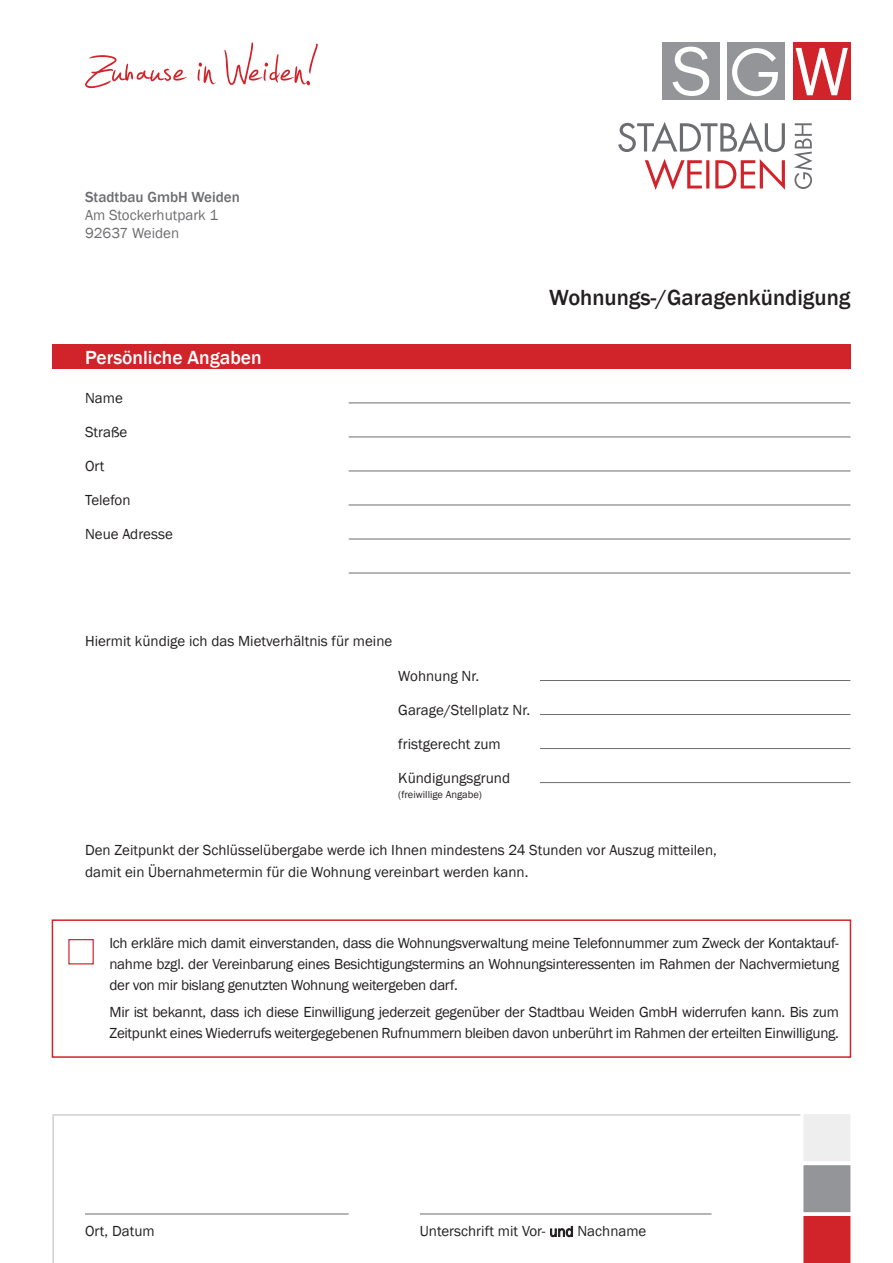
<style>
.page{position:relative;width:893px;height:1263px;background:#fff}
.page>*{position:absolute;margin:0;border:0;box-sizing:border-box;transform-origin:0 0}
.t1{font:500 22.5px "Franklin Gothic";color:#231f20}
.t2{font:500 19.5px "Franklin Gothic";color:#fff}
.t3{font:15px/21px "Franklin Gothic";color:#231f20;text-align:justify}
.t4{font:15px/21px "Franklin Gothic";letter-spacing:-.02em;color:#231f20}
.t5{font:15px/18px "Franklin Gothic";color:#6c6d70}
.t6{font:500 15px "Franklin Gothic";color:#6c6d70}
.t7{font:10.5px "Franklin Gothic";color:#231f20}
</style>
<div class="page">
<svg style="left:645px;top:159px;width:140px;height:31px"></svg>
<svg style="left:618px;top:122px;width:167px;height:30px"></svg>
<div style="left:793px;top:43px;width:57px;height:57px;background:#d1232a"></div>
<svg style="left:796px;top:48px;width:52px;height:47px"></svg>
<div style="left:662px;top:43px;width:57px;height:57px;background:#939598"></div>
<svg style="left:672px;top:47px;width:37px;height:49px"></svg>
<div style="left:727px;top:43px;width:58px;height:57px;background:#939598"></div>
<svg style="left:732px;top:48px;width:46px;height:48px"></svg>
<svg style="left:794px;top:123px;width:18px;height:66px"></svg>
<hr style="left:349px;top:539px;width:501px;height:1px;background:#6c6d70">
<hr style="left:349px;top:573px;width:501px;height:1px;background:#6c6d70">
<hr style="left:349px;top:403px;width:501px;height:1px;background:#6c6d70">
<hr style="left:349px;top:437px;width:501px;height:1px;background:#6c6d70">
<hr style="left:349px;top:471px;width:501px;height:1px;background:#6c6d70">
<hr style="left:349px;top:505px;width:501px;height:1px;background:#6c6d70">
<hr style="left:540px;top:748px;width:310px;height:1px;background:#6c6d70">
<hr style="left:540px;top:782px;width:310px;height:1px;background:#6c6d70">
<hr style="left:540px;top:680px;width:310px;height:1px;background:#6c6d70">
<hr style="left:540px;top:714px;width:310px;height:1px;background:#6c6d70">
<div style="left:52px;top:344px;width:798px;height:25px;background:#d1232a"></div>
<div style="left:52px;top:919px;width:799px;height:139px;border:2px solid #d1232a"></div>
<svg style="left:85px;top:43px;width:233px;height:45px"></svg>
<svg style="left:52px;top:1114px;width:747px;height:149px"></svg>
<hr style="left:85px;top:1214px;width:264px;height:1px;background:#6c6d70">
<hr style="left:420px;top:1214px;width:291px;height:1px;background:#6c6d70">
<svg style="left:550px;top:1226px;width:23px;height:11px"></svg>
<svg style="left:799px;top:1114px;width:52px;height:149px;background:#ce9da0"></svg>
<div style="left:68px;top:939px;width:26px;height:25px;border:1px solid #d1232a"></div>
<p class="t6" style="left:85px;top:188px;width:156px">Stadtbau GmbH Weiden</p>
<p class="t5" style="left:85px;top:206px;width:135px">Am Stockerhutpark 1<br>92637 Weiden</p>
<h2 class="t2" style="left:85px;top:345px;width:178px">Persönliche Angaben</h2>
<p class="t3" style="left:85px;top:387px;width:39px">Name</p>
<p class="t3" style="left:85px;top:421px;width:44px">Straße</p>
<p class="t3" style="left:85px;top:455px;width:21px">Ort</p>
<p class="t3" style="left:85px;top:489px;width:47px">Telefon</p>
<p class="t3" style="left:85px;top:524px;width:89px">Neue Adresse</p>
<h1 class="t1" style="left:549px;top:283px;width:303px">Wohnungs-/Garagenkündigung</h1>
<p class="t3" style="left:85px;top:631px;width:309px">Hiermit kündige ich das Mietverhältnis für meine</p>
<p class="t3" style="left:398px;top:665px;width:83px">Wohnung Nr.</p>
<p class="t3" style="left:398px;top:699px;width:133px">Garage/Stellplatz Nr.</p>
<p class="t3" style="left:398px;top:733px;width:104px">fristgerecht zum</p>
<p class="t3" style="left:398px;top:768px;width:113px">Kündigungsgrund</p>
<p class="t7" style="left:398px;top:788px;width:85px">(freiwillige Angabe)</p>
<p class="t3" style="left:85px;top:839px;width:633px;line-height:22.5px">Den Zeitpunkt der Schlüsselübergabe werde ich Ihnen mindestens 24 Stunden vor Auszug mitteilen, damit ein Übernahmetermin für die Wohnung vereinbart werden kann.</p>
<p class="t3" style="left:109px;top:933px;width:731px">Ich erkläre mich damit einverstanden, dass die Wohnungsverwaltung meine Telefonnummer zum Zweck der Kontaktauf&shy;nahme bzgl. der Vereinbarung eines Besichtigungstermins an Wohnungsinteressenten im Rahmen der Nachvermietung der von mir bislang genutzten Wohnung weitergeben darf.</p>
<p class="t4" style="left:109px;top:1002px;width:731px">Mir ist bekannt, dass ich diese Einwilligung jederzeit gegenüber der Stadtbau Weiden GmbH widerrufen kann. Bis zum<br>Zeitpunkt eines Wiederrufs weitergegebenen Rufnummern bleiben davon unberührt im Rahmen der erteilten Einwilligung.</p>
<p class="t3" style="left:85px;top:1221px;width:71px">Ort, Datum</p>
<p class="t3" style="left:420px;top:1221px;width:228px">Unterschrift mit Vor- und Nachname</p>
</div>
